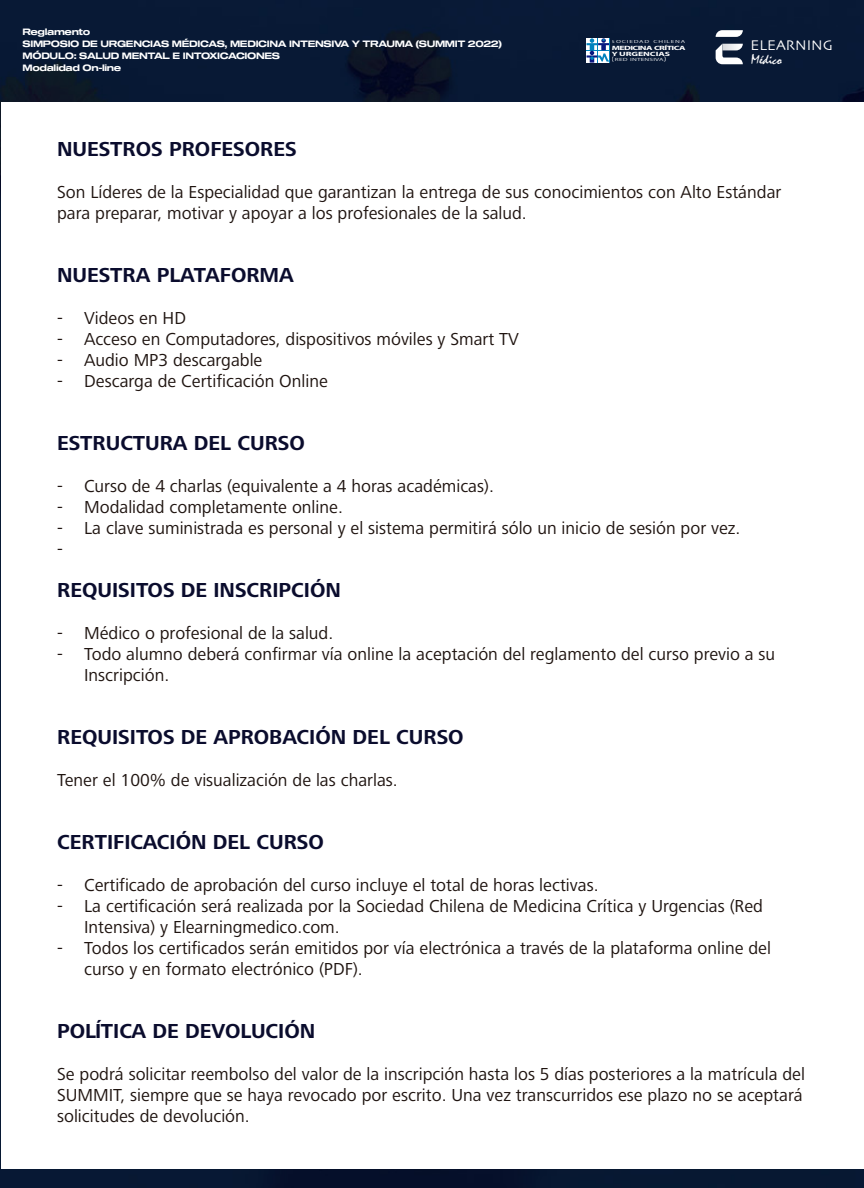
<style>
.page{position:relative;width:864px;height:1188px;background:#fff}
.page>*{position:absolute;margin:0;border:0;box-sizing:border-box;transform-origin:0 0}
.t1{font:700 21px "Frutiger Next LT";color:#0a0c2d}
.t2{font:18px/21px "Frutiger Next LT";color:#1f1410}
.t3{font:14.7px "Skia";color:#fff}
.t4{font:14.1px "Mistral";color:#fff}
.t5{font:9px/12px "Sequel 100 Black 65";letter-spacing:-.04em;color:#fff}
.t6{font:700 6.15px/5.8px "Myriad Pro";letter-spacing:-.06em;color:#fff;scale:1.59 1}
.t7{font:4.5px "Myriad Pro";letter-spacing:.11em;color:#fff;scale:1.59 1}
.t8{font:4.5px "Myriad Pro";letter-spacing:.025em;color:#fff;scale:1.59 1}
.s1{font-size:6.45px}
</style>
<div class="page">
<img style="left:0;top:0;width:864px;height:1188px">
<div style="left:1px;top:102px;width:863px;height:1066px;background:#fff"></div>
<svg style="left:716px;top:30px;width:27px;height:7px"></svg>
<svg style="left:716px;top:44px;width:27px;height:20px"></svg>
<svg style="left:586px;top:38px;width:24px;height:25px"></svg>
<svg style="left:587px;top:38px;width:22px;height:25px"></svg>
<p class="t5" style="left:23px;top:26px;width:481px">Reglamento<br>SIMPOSIO DE URGENCIAS MÉDICAS, MEDICINA INTENSIVA Y TRAUMA (SUMMIT 2022)<br>MÓDULO: SALUD MENTAL E INTOXICACIONES<br>Modalidad On-line</p>
<p class="t7" style="left:612px;top:39px;width:48px">SOCIEDAD CHILENA</p>
<p class="t6" style="left:612px;top:45px;width:48px">MEDICINA CRÍTICA<br>YURGENCIAS</p>
<p class="t8" style="left:612px;top:57px;width:36px"><span class="s1">(</span>RED INTENSIVA<span class="s1">)</span></p>
<p class="t3" style="left:751px;top:37px;width:84px">ELEARNING</p>
<p class="t4" style="left:751px;top:51px;width:32px">Médico</p>
<p class="t1" style="left:57px;top:137px;width:241px">NUESTROS PROFESORES</p>
<p class="t2" style="left:57px;top:181px;width:726px">Son Líderes de la Especialidad que garantizan la entrega de sus conocimientos con Alto Estándar para preparar, motivar y apoyar a los profesionales de la salud.</p>
<p class="t1" style="left:57px;top:263px;width:238px">NUESTRA PLATAFORMA</p>
<p class="t2" style="left:57px;top:307px;width:130px">- Videos en HD</p>
<p class="t2" style="left:57px;top:328px;width:463px">- Acceso en Computadores, dispositivos móviles y Smart TV</p>
<p class="t2" style="left:57px;top:349px;width:207px">- Audio MP3 descargable</p>
<p class="t2" style="left:57px;top:370px;width:272px">- Descarga de Certificación Online</p>
<p class="t1" style="left:57px;top:431px;width:249px">ESTRUCTURA DEL CURSO</p>
<p class="t2" style="left:57px;top:475px;width:438px">- Curso de 4 charlas (equivalente a 4 horas académicas).</p>
<p class="t2" style="left:57px;top:496px;width:287px">- Modalidad completamente online.</p>
<p class="t2" style="left:57px;top:517px;width:685px">- La clave suministrada es personal y el sistema permitirá sólo un inicio de sesión por vez. -</p>
<p class="t1" style="left:57px;top:578px;width:285px">REQUISITOS DE INSCRIPCIÓN</p>
<p class="t2" style="left:57px;top:622px;width:278px">- Médico o profesional de la salud.</p>
<p class="t2" style="left:84px;top:643px;width:693px;text-indent:-27px">- Todo alumno deberá confirmar vía online la aceptación del reglamento del curso previo a su<br>Inscripción.</p>
<p class="t1" style="left:57px;top:725px;width:408px">REQUISITOS DE APROBACIÓN DEL CURSO</p>
<p class="t2" style="left:57px;top:769px;width:342px">Tener el 100% de visualización de las charlas.</p>
<p class="t1" style="left:57px;top:830px;width:268px">CERTIFICACIÓN DEL CURSO</p>
<p class="t2" style="left:57px;top:874px;width:543px">- Certificado de aprobación del curso incluye el total de horas lectivas.</p>
<p class="t2" style="left:84px;top:895px;width:680px;text-indent:-27px">- La certificación será realizada por la Sociedad Chilena de Medicina Crítica y Urgencias (Red<br>Intensiva) y Elearningmedico.com.</p>
<p class="t2" style="left:84px;top:937px;width:688px;text-indent:-27px">- Todos los certificados serán emitidos por vía electrónica a través de la plataforma online del curso y en formato electrónico (PDF).</p>
<p class="t1" style="left:57px;top:1019px;width:260px">POLÍTICA DE DEVOLUCIÓN</p>
<p class="t2" style="left:57px;top:1063px;width:749px">Se podrá solicitar reembolso del valor de la inscripción hasta los 5 días posteriores a la matrícula del<br>SUMMIT, siempre que se haya revocado por escrito. Una vez transcurridos ese plazo no se aceptará solicitudes de devolución.</p>
</div>
